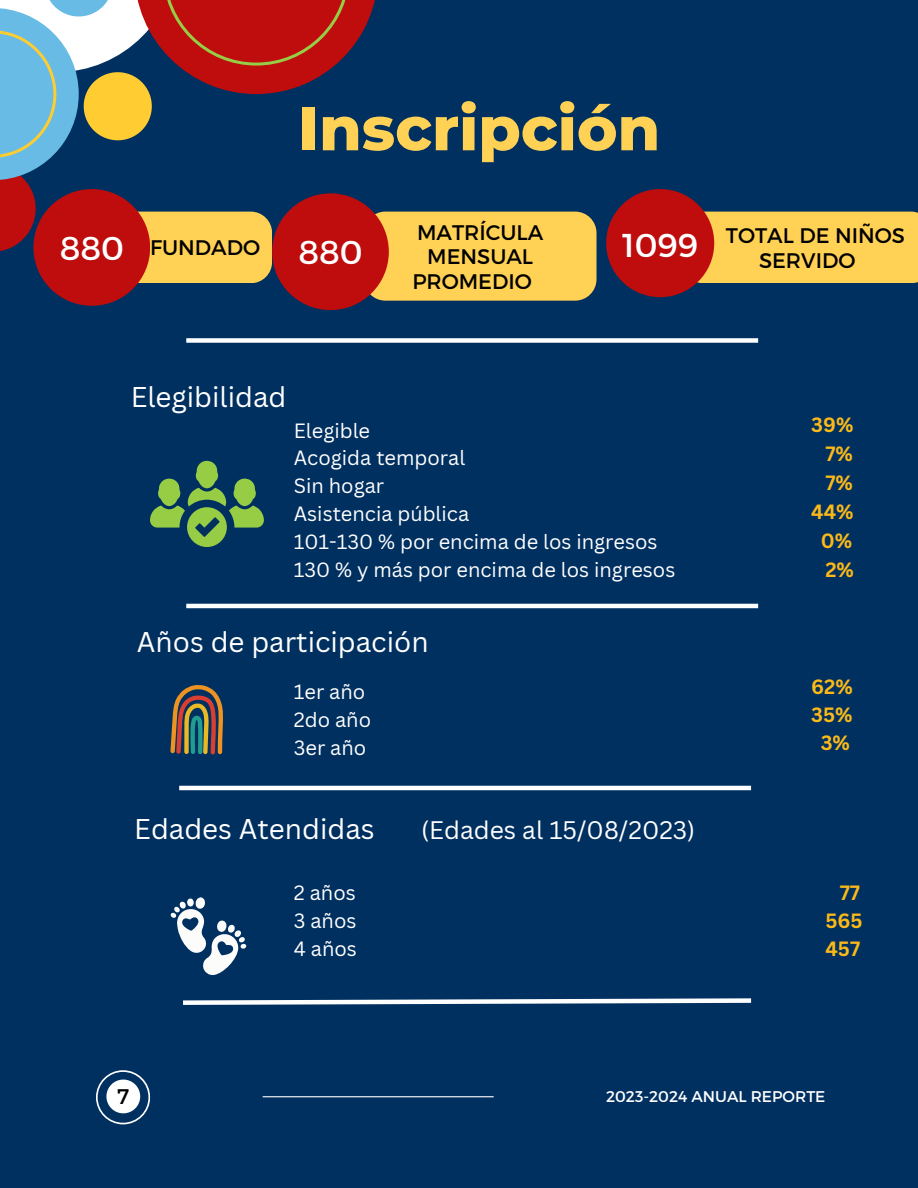
<style>
.page{position:relative;width:918px;height:1188px;background:#003060}
.page>*{position:absolute;margin:0;border:0;box-sizing:border-box;transform-origin:0 0}
.t1{font:800 61.2px "Montserrat";color:#ffd155}
.t2{font:33px "Montserrat";color:#fff}
.t3{font:27.75px "Canva Sans";color:#fff}
.t4{font:24.75px "Canva Sans";color:#fff}
.t5{font:21.15px "Montserrat";color:#000}
.t6{font:21px/24.8px "Montserrat";color:#000}
.t7{font:20.1px "Canva Sans";color:#fff}
.t8{font:700 20.1px/29px "Canva Sans";color:#fcb918;text-align:center}
.t9{font:15.45px "Montserrat";color:#fff}
</style>
<div class="page">
<div style="left:697px;top:212px;width:221px;height:71px;background:#ffd155"></div>
<svg style="left:0;top:0;width:378px;height:251px"></svg>
<svg style="left:96px;top:1070px;width:54px;height:54px"></svg>
<hr style="left:263px;top:1096px;width:231px;height:1px;background:#fff">
<div style="left:606px;top:189px;width:108px;height:108px;background:#be0d0c;border-radius:50%"></div>
<div style="left:111px;top:212px;width:161px;height:71px;background:#ffd155;border-radius:21px"></div>
<div style="left:33px;top:189px;width:117px;height:117px;background:#be0d0c;border-radius:50%"></div>
<div style="left:364px;top:212px;width:232px;height:89px;background:#ffd155;border-radius:21px"></div>
<div style="left:272px;top:193px;width:117px;height:117px;background:#be0d0c;border-radius:50%"></div>
<hr style="left:186px;top:604px;width:572px;height:4px;background:#fff">
<div style="left:186px;top:338px;width:572px;height:5px;background:#fff"></div>
<hr style="left:179px;top:786px;width:572px;height:4px;background:#fff">
<svg style="left:183px;top:998px;width:569px;height:7px"></svg>
<svg style="left:150px;top:461px;width:114px;height:86px"></svg>
<svg style="left:170px;top:685px;width:53px;height:69px"></svg>
<svg style="left:170px;top:897px;width:76px;height:78px"></svg>
<h1 class="t1" style="left:298px;top:91px;width:363px">Inscripción</h1>
<h5 class="t6" style="left:412px;top:219px;width:133px;text-align:center">MATRÍCULA<br>MENSUAL<br>PROMEDIO</h5>
<h2 class="t2" style="left:60px;top:227px;width:66px">880</h2>
<h2 class="t6" style="left:150px;top:235px;width:112px">FUNDADO</h2>
<h2 class="t2" style="left:622px;top:223px;width:78px">1099</h2>
<h3 class="t2" style="left:298px;top:231px;width:66px">880</h3>
<p class="t6" style="left:759px;top:222px;width:147px;text-indent:-33px">TOTAL DE NIÑOS<br>SERVIDO</p>
<p class="t3" style="left:131px;top:378px;width:157px">Elegibilidad</p>
<p class="t7" style="left:294px;top:416px;width:78px">Elegible</p>
<h3 class="t7" style="left:294px;top:444px;width:173px">Acogida temporal</h3>
<p class="t7" style="left:294px;top:472px;width:92px">Sin hogar</p>
<p class="t7" style="left:294px;top:500px;width:177px">Asistencia pública</p>
<p class="t7" style="left:294px;top:527px;width:365px">101-130 % por encima de los ingresos</p>
<p class="t7" style="left:294px;top:555px;width:383px">130 % y más por encima de los ingresos</p>
<p class="t3" style="left:137px;top:623px;width:293px">Años de participación</p>
<p class="t7" style="left:294px;top:678px;width:73px">1er año</p>
<p class="t7" style="left:294px;top:705px;width:79px">2do año</p>
<p class="t7" style="left:294px;top:733px;width:74px">3er año</p>
<p class="t3" style="left:134px;top:809px;width:242px">Edades Atendidas</p>
<p class="t4" style="left:421px;top:812px;width:276px">(Edades al 15/08/2023)</p>
<h6 class="t7" style="left:294px;top:879px;width:63px">2 años</h6>
<h3 class="t7" style="left:294px;top:906px;width:64px">3 años</h3>
<h4 class="t7" style="left:294px;top:934px;width:65px">4 años</h4>
<h6 class="t8" style="left:811px;top:409px;width:44px;text-align:right">39%<br>7%<br>7%<br>44%<br>0%<br>2%</h6>
<p class="t8" style="left:811px;top:673px;width:43px;line-height:27.8px">62%<br>35%<br>3%</p>
<p class="t8" style="left:825px;top:878px;width:39px;line-height:27.8px">77<br>565<br>457</p>
<h5 class="t5" style="left:117px;top:1083px;width:14px">7</h5>
<h5 class="t9" style="left:606px;top:1086px;width:221px">2023-2024 ANUAL REPORTE</h5>
</div>
